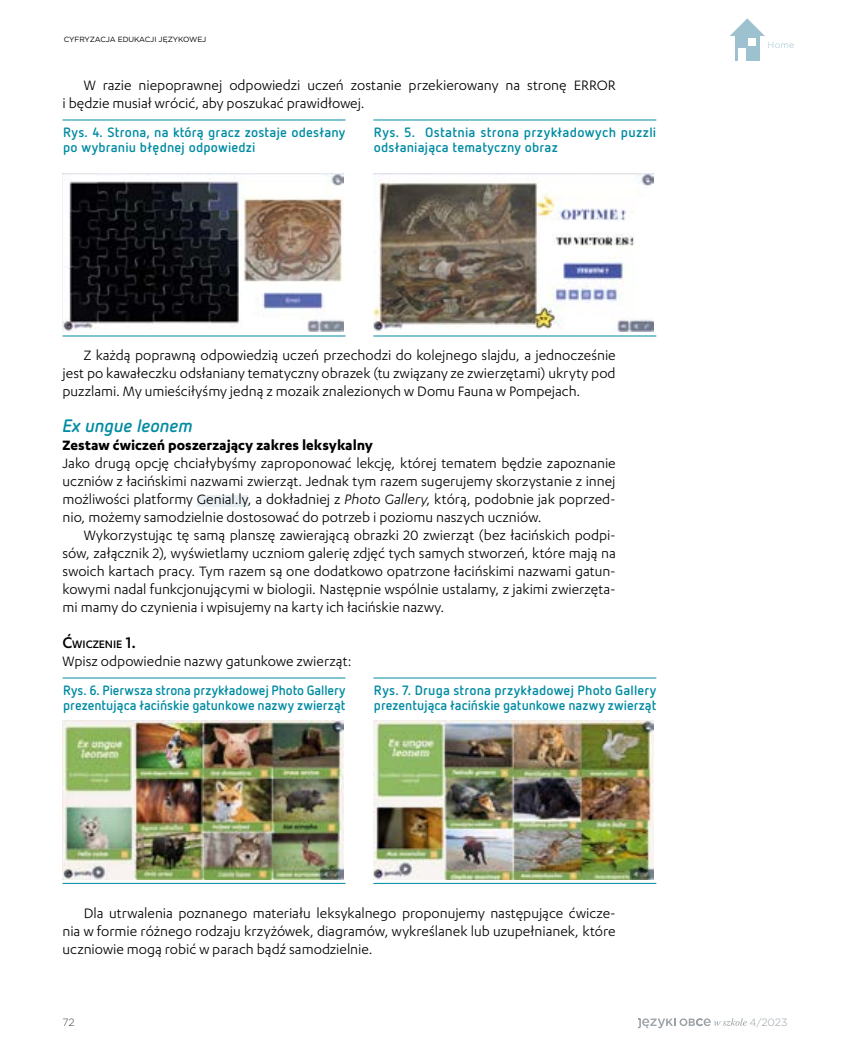
<style>
.page{position:relative;width:851px;height:1063px;background:#fff}
.page>*{position:absolute;margin:0;border:0;box-sizing:border-box;transform-origin:0 0}
.t1{font:italic 700 18px "Netto Pro";letter-spacing:-.005em;color:#008ba2}
.t2{font:15.75px/18px "Karbon";color:#000;text-align:justify}
.t3{font:700 15.75px "Karbon";letter-spacing:.005em;color:#000}
.t4{font:700 13.5px/15px "Netto Pro";letter-spacing:.01em;color:#008ba2}
.t5{font:500 12.6px "Karbon";letter-spacing:-.005em;color:#000}
.t6{font:300 10.5px "Gotham";color:#9ba2a7}
.t7{font:300 10.5px "Gotham";color:#3d4548}
.t8{font:300 8.85px "Gotham";color:#9dc1cf}
.t9{font:7.5px "Gotham";letter-spacing:-.01em;color:#000}
.s1{font-style:italic}
.s2{font-size:18px}
</style>
<div class="page">
<svg style="left:638px;top:1018px;width:108px;height:10px"></svg>
<div style="left:734px;top:36px;width:25px;height:25px;background:#9dc1cf"></div>
<svg style="left:730px;top:18px;width:34px;height:18px"></svg>
<div style="left:748px;top:38px;width:8px;height:8px;background:#fff"></div>
<div style="left:737px;top:48px;width:8px;height:12px;background:#fff"></div>
<div style="left:197px;top:495px;width:51px;height:12px;background:#e8f0f4"></div>
<img style="left:63px;top:173px;width:280px;height:159px">
<hr style="left:63px;top:336px;width:282px;height:1px;background:#008ba2">
<hr style="left:63px;top:120px;width:282px;height:1px;background:#008ba2">
<img style="left:373px;top:173px;width:280px;height:159px">
<hr style="left:373px;top:336px;width:283px;height:1px;background:#008ba2">
<hr style="left:373px;top:120px;width:283px;height:1px;background:#008ba2">
<img style="left:63px;top:721px;width:280px;height:158px">
<hr style="left:63px;top:883px;width:282px;height:1px;background:#008ba2">
<hr style="left:63px;top:678px;width:282px;height:1px;background:#008ba2">
<img style="left:373px;top:721px;width:280px;height:158px">
<hr style="left:373px;top:883px;width:283px;height:1px;background:#008ba2">
<hr style="left:373px;top:678px;width:283px;height:1px;background:#008ba2">
<p class="t9" style="left:64px;top:35px;width:144px">CYFRYZACJA EDUKACJI JĘZYKOWEJ</p>
<p class="t2" style="left:63px;top:76px;width:554px;text-indent:21px">W razie niepoprawnej odpowiedzi uczeń zostanie przekierowany na stronę ERROR i będzie musiał wrócić, aby poszukać prawidłowej.</p>
<p class="t4" style="left:63px;top:124px;width:284px">Rys. 4. Strona, na którą gracz zostaje odesłany po wybraniu błędnej odpowiedzi</p>
<p class="t4" style="left:374px;top:124px;width:284px">Rys. 5. Ostatnia strona przykładowych puzzli odsłaniająca tematyczny obraz</p>
<p class="t2" style="left:63px;top:346px;width:554px;text-indent:21px">Z każdą poprawną odpowiedzią uczeń przechodzi do kolejnego slajdu, a jednocześnie jest po kawałeczku odsłaniany tematyczny obrazek (tu związany ze zwierzętami) ukryty pod puzzlami. My umieściłyśmy jedną z mozaik znalezionych w Domu Fauna w Pompejach.</p>
<p class="t1" style="left:63px;top:414px;width:132px">Ex ungue leonem</p>
<p class="t3" style="left:63px;top:436px;width:312px">Zestaw ćwiczeń poszerzający zakres leksykalny</p>
<p class="t2" style="left:63px;top:454px;width:554px">Jako drugą opcję chciałybyśmy zaproponować lekcję, której tematem będzie zapoznanie uczniów z łacińskimi nazwami zwierząt. Jednak tym razem sugerujemy skorzystanie z innej możliwości platformy Genial.ly, a dokładniej z <span class="s1">Photo Gallery</span>, którą, podobnie jak poprzed&shy;nio, możemy samodzielnie dostosować do potrzeb i poziomu naszych uczniów.</p>
<p class="t2" style="left:63px;top:526px;width:554px;text-indent:21px">Wykorzystując tę samą planszę zawierającą obrazki 20 zwierząt (bez łacińskich podpi&shy;sów, załącznik 2), wyświetlamy uczniom galerię zdjęć tych samych stworzeń, które mają na swoich kartach pracy. Tym razem są one dodatkowo opatrzone łacińskimi nazwami gatun&shy;kowymi nadal funkcjonującymi w biologii. Następnie wspólnie ustalamy, z jakimi zwierzęta&shy;mi mamy do czynienia i wpisujemy na karty ich łacińskie nazwy.</p>
<p class="t5" style="left:63px;top:637px;width:75px"><span class="s2">Ć</span>wiczenie <span class="s2">1.</span></p>
<p class="t2" style="left:63px;top:652px;width:290px">Wpisz odpowiednie nazwy gatunkowe zwierząt:</p>
<p class="t4" style="left:63px;top:682px;width:284px">Rys. 6. Pierwsza strona przykładowej Photo Gallery prezentująca łacińskie gatunkowe nazwy zwierząt</p>
<p class="t4" style="left:374px;top:682px;width:284px">Rys. 7. Druga strona przykładowej Photo Gallery prezentująca łacińskie gatunkowe nazwy zwierząt</p>
<p class="t2" style="left:63px;top:904px;width:554px;text-indent:21px">Dla utrwalenia poznanego materiału leksykalnego proponujemy następujące ćwicze&shy;nia w formie różnego rodzaju krzyżówek, diagramów, wykreślanek lub uzupełnianek, które uczniowie mogą robić w parach bądź samodzielnie.</p>
<p class="t8" style="left:767px;top:39px;width:28px">Home</p>
<p class="t7" style="left:63px;top:1016px;width:14px">72</p>
<p class="t6" style="left:749px;top:1016px;width:39px">4/2023</p>
</div>
